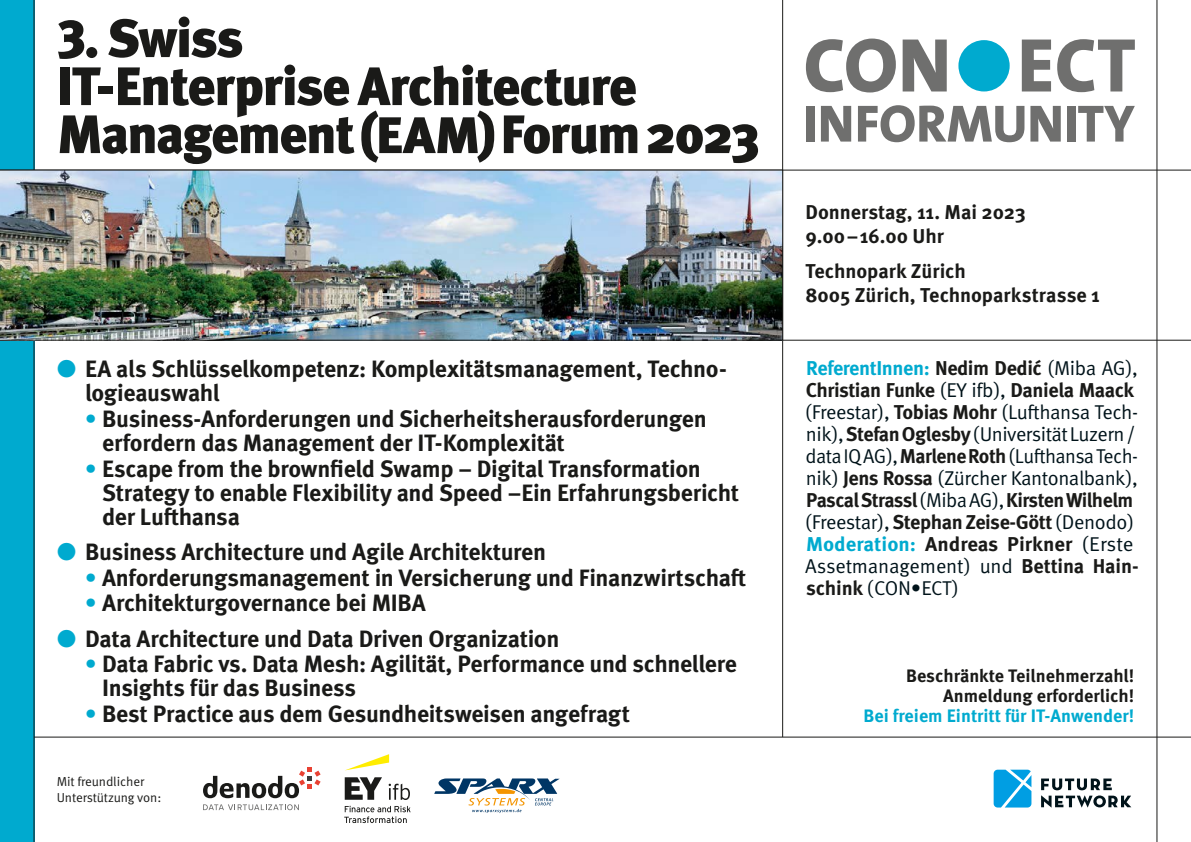
<style>
.page{position:relative;width:1191px;height:842px;background:#fff}
.page>*{position:absolute;margin:0;border:0;box-sizing:border-box;transform-origin:0 0}
.t1{font:900 54px/48px "Meta Pro";letter-spacing:-.04em;color:#1a1a18}
.t2{font:700 23.6px/24px "Meta Pro";letter-spacing:-.015em;color:#1a1a18}
.t3{font:20px/22px "Meta Pro Norm";letter-spacing:-.025em;color:#00131a}
.t4{font:700 20px/24px "Meta Pro";letter-spacing:-.01em;color:#1a1a18}
.t5{font:20px/22px "Meta Pro Norm";letter-spacing:-.005em;color:#00131a}
.t6{font:700 20px "Meta Pro";letter-spacing:-.035em;color:#1a1a18}
.t7{font:700 18px/20px "Meta Pro";color:#1a1a18;text-align:right}
.t8{font:700 18px "Meta Pro";color:#00aacf}
.t9{font:13px/16px "Meta Pro Norm";letter-spacing:-.005em;color:#1a1a18}
.s1{font-size:51.2px}
.s2{font-family:"Meta Pro Norm";font-weight:400;color:#00aacf}
.s3{color:#00aacf}
.s4{font-family:"Meta Pro Norm";font-weight:400;color:#00131a}
.s5{font-family:"Meta Pro";font-weight:700;color:#1a1a18}
</style>
<div class="page">
<div style="left:0;top:0;width:34px;height:842px;background:#00aacf"></div>
<hr style="left:782px;top:0;width:1px;height:737px;background:#1a1a18">
<hr style="left:34px;top:0;width:1px;height:842px;background:#1a1a18">
<hr style="left:0;top:170px;width:1191px;height:1px;background:#1a1a18">
<hr style="left:34px;top:737px;width:1157px;height:1px;background:#1a1a18">
<hr style="left:0;top:340px;width:1191px;height:1px;background:#1a1a18">
<hr style="left:1156px;top:0;width:1px;height:842px;background:#1a1a18">
<svg style="left:806px;top:39px;width:90px;height:53px"></svg>
<svg style="left:902px;top:40px;width:44px;height:51px"></svg>
<div style="left:958px;top:40px;width:51px;height:51px;background:#00aacf;border-radius:50%"></div>
<svg style="left:1021px;top:40px;width:30px;height:51px"></svg>
<svg style="left:1057px;top:39px;width:77px;height:53px"></svg>
<div style="left:806px;top:106px;width:8px;height:36px;background:#6f6f6e"></div>
<svg style="left:821px;top:106px;width:30px;height:36px"></svg>
<svg style="left:858px;top:105px;width:166px;height:37px"></svg>
<svg style="left:1030px;top:106px;width:30px;height:36px"></svg>
<div style="left:1067px;top:106px;width:8px;height:36px;background:#6f6f6e"></div>
<svg style="left:1078px;top:106px;width:56px;height:36px"></svg>
<img style="left:0;top:170px;width:783px;height:170px">
<svg style="left:993px;top:770px;width:38px;height:37px"></svg>
<svg style="left:1041px;top:778px;width:90px;height:30px"></svg>
<svg style="left:203px;top:804px;width:96px;height:6px"></svg>
<svg style="left:203px;top:767px;width:117px;height:31px"></svg>
<svg style="left:345px;top:777px;width:37px;height:23px"></svg>
<svg style="left:346px;top:754px;width:43px;height:16px"></svg>
<svg style="left:344px;top:806px;width:66px;height:17px"></svg>
<svg style="left:388px;top:784px;width:22px;height:16px"></svg>
<svg style="left:434px;top:778px;width:125px;height:35px"></svg>
<h1 class="t1" style="left:57px;top:12px;width:704px">3. Swiss<br>IT-Enterprise Architecture<br>Management (<span class="s1">EAM</span>) Forum 2023</h1>
<p class="t2" style="left:85px;top:355px;width:643px;text-indent:-28px"><span class="s2">●</span> EA als Schlüsselkompetenz: Komplexitätsmanagement, Techno&shy;logieauswahl</p>
<p class="t2" style="left:102px;top:405px;width:606px;text-indent:-17px"><span class="s3">•</span> Business-Anforderungen und Sicherheitsherausforderungen erfordern das Management der IT-Komplexität</p>
<p class="t2" style="left:102px;top:455px;width:638px;text-indent:-17px"><span class="s3">•</span> Escape from the brownfield Swamp – Digital Transformation<br>Strategy to enable Flexibility and Speed –Ein Erfahrungsbericht der Lufthansa</p>
<p class="t2" style="left:57px;top:538px;width:491px"><span class="s2">●</span> Business Architecture und Agile Architekturen</p>
<p class="t2" style="left:85px;top:564px;width:662px"><span class="s3">•</span> Anforderungsmanagement in Versicherung und Finanzwirtschaft</p>
<p class="t2" style="left:85px;top:590px;width:342px"><span class="s3">•</span> Architekturgovernance bei MIBA</p>
<p class="t2" style="left:57px;top:625px;width:504px"><span class="s2">●</span> Data Architecture und Data Driven Organization</p>
<p class="t2" style="left:102px;top:651px;width:636px;text-indent:-17px"><span class="s3">•</span> Data Fabric vs. Data Mesh: Agilität, Performance und schnellere<br>Insights für das Business</p>
<p class="t2" style="left:85px;top:700px;width:546px"><span class="s3">•</span> Best Practice aus dem Gesundheitsweisen angefragt</p>
<p class="t9" style="left:57px;top:773px;width:106px">Mit freundlicher<br>Unterstützung von:</p>
<p class="t4" style="left:805px;top:198px;width:222px">Donnerstag, 11. Mai 2023<br>9.00–16.00 Uhr</p>
<p class="t4" style="left:805px;top:258px;width:296px">Technopark Zürich<br>8005 Zürich, Technoparkstrasse 1</p>
<p class="t4" style="left:805px;top:356px;width:334px;line-height:22px"><span class="s3">ReferentInnen:</span> Nedim Dedić <span class="s4">(Miba AG),<br></span>Christian Funke <span class="s4">(EY ifb),</span> Daniela Maack</p>
<p class="t3" style="left:804px;top:400px;width:335px">(Freestar), <span class="s5">Tobias Mohr</span> (Lufthansa Tech&shy;nik), <span class="s5">Stefan Oglesby</span> (Universität Luzern / data IQ AG), <span class="s5">Marlene Roth</span> (Lufthansa Tech&shy;nik) <span class="s5">Jens Rossa</span> (Zürcher Kantonalbank),</p>
<p class="t6" style="left:806px;top:485px;width:329px">Pascal Strassl <span class="s4">(Miba AG),</span> Kirsten Wilhelm</p>
<p class="t3" style="left:804px;top:510px;width:331px">(Freestar), <span class="s5">Stephan Zeise-Gött</span> (Denodo)</p>
<p class="t4" style="left:806px;top:531px;width:329px"><span class="s3">Moderation:</span> Andreas Pirkner <span class="s4">(Erste</span></p>
<p class="t5" style="left:805px;top:554px;width:335px">Assetmanagement) und <span class="s5">Bettina Hain&shy;schink</span> (CON•ECT)</p>
<p class="t7" style="left:906px;top:665px;width:230px">Beschränkte Teilnehmerzahl!<br>Anmeldung erforderlich!</p>
<p class="t8" style="left:863px;top:702px;width:272px">Bei freiem Eintritt für IT-Anwender!</p>
</div>
